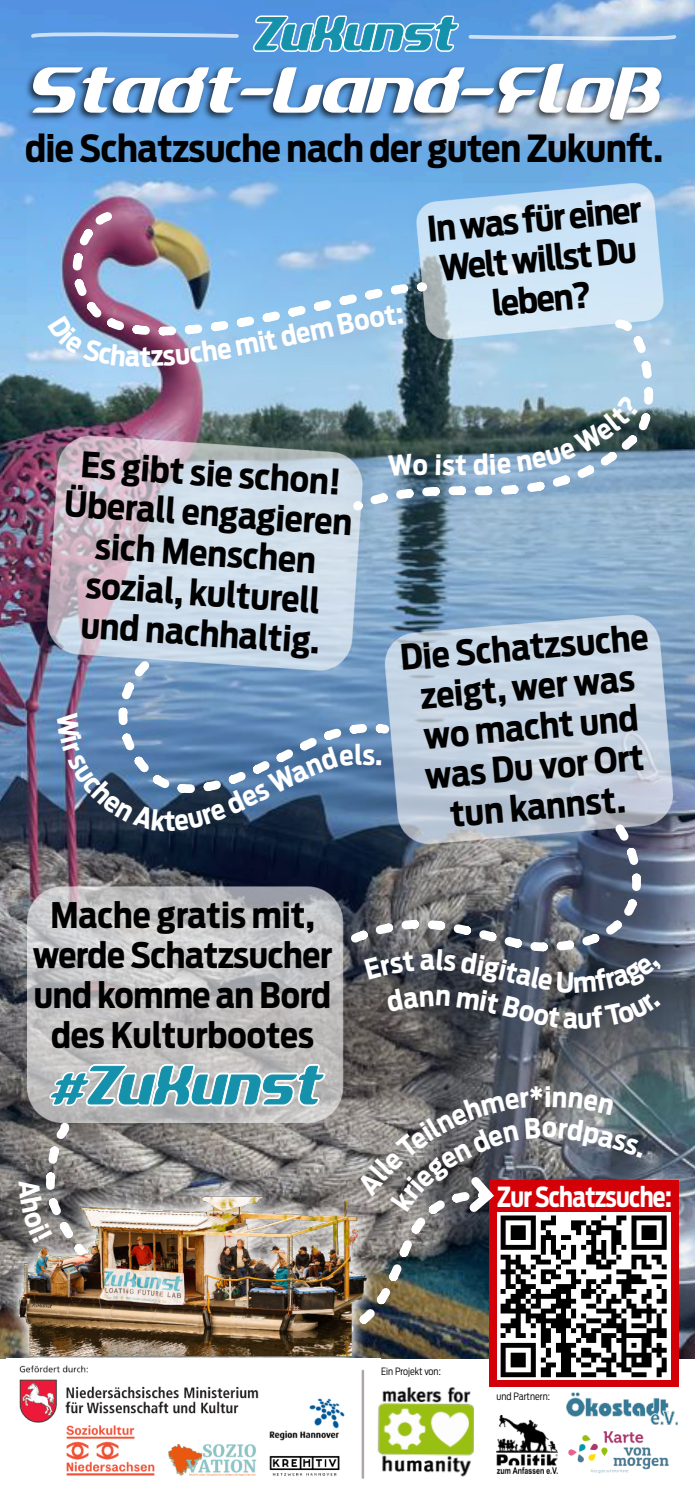
<style>
.page{position:relative;width:695px;height:1489px;background:#fff}
.page>*{position:absolute;margin:0;border:0;box-sizing:border-box;transform-origin:0 0}
.t1{font:66.25px "ACRYLIC2081 ALP31";letter-spacing:-.05em;color:#fff}
.t2{font:700 37px "Antenna Cond";letter-spacing:-.01em;color:#000}
.t3{font:700 35px/40px "Antenna Cond";letter-spacing:-.01em;color:#000;text-align:center}
.t4{font:700 27.5px "Antenna Cond";letter-spacing:-.025em;color:#fff;scale:.9 1}
.t5{font:700 27.5px "Antenna Cond";letter-spacing:-.025em;color:#fff}
.t6{font:300 10px "Antenna Cond";color:#000}
</style>
<div class="page">
<img style="left:0;top:0;width:694px;height:1358px">
<img style="left:28px;top:183px;width:644px;height:939px">
<svg style="left:114px;top:615px;width:136px;height:444px;background:#a8acb1"></svg>
<svg style="left:187px;top:616px;width:136px;height:443px;background:#9a9fa7"></svg>
<svg style="left:46px;top:1059px;width:283px;height:50px;background:#89b8c1"></svg>
<div style="left:489px;top:1180px;width:189px;height:206px;background:#d40007"></div>
<img style="left:498px;top:1212px;width:172px;height:167px">
<img style="left:61px;top:206px;width:370px;height:175px">
<svg style="left:349px;top:315px;width:311px;height:193px;background:#88a5b7"></svg>
<svg style="left:99px;top:653px;width:296px;height:163px;background:#80a2c7"></svg>
<svg style="left:332px;top:816px;width:322px;height:140px;background:#69717e"></svg>
<img style="left:41px;top:1118px;width:448px;height:227px">
<img style="left:0;top:1124px;width:410px;height:309px">
<img style="left:23px;top:60px;width:642px;height:69px">
<div style="left:80px;top:1358px;width:301px;height:25px;background:#fff"></div>
<img style="left:6px;top:1358px;width:346px;height:118px">
<hr style="left:362px;top:1371px;width:2px;height:106px;background:#afa7a7">
<img style="left:375px;top:1384px;width:99px;height:93px">
<img style="left:497px;top:1415px;width:61px;height:58px">
<svg style="left:28px;top:32px;width:213px;height:9px;background:#84b3e9"></svg>
<svg style="left:248px;top:0;width:431px;height:55px;background:#6ca9da"></svg>
<img style="left:568px;top:1425px;width:101px;height:49px">
<img style="left:566px;top:1392px;width:111px;height:33px">
<svg style="left:48px;top:316px;width:218px;height:51px;background:#9fadcd"></svg>
<svg style="left:369px;top:304px;width:34px;height:24px"></svg>
<svg style="left:388px;top:454px;width:39px;height:22px"></svg>
<svg style="left:436px;top:454px;width:19px;height:21px"></svg>
<svg style="left:473px;top:453px;width:38px;height:22px"></svg>
<svg style="left:517px;top:395px;width:124px;height:77px;background:#68828c"></svg>
<svg style="left:57px;top:712px;width:324px;height:119px;background:#516f95"></svg>
<svg style="left:364px;top:948px;width:298px;height:81px;background:#444952"></svg>
<svg style="left:356px;top:1086px;width:286px;height:134px;background:#7d6468"></svg>
<svg style="left:19px;top:1179px;width:34px;height:64px;background:#777573"></svg>
<h1 class="t1" style="left:25px;top:57px;width:638px">Stadt-Land-Floß</h1>
<p class="t2" style="left:25px;top:132px;width:639px">die Schatzsuche nach der guten Zukunft.</p>
<p class="t5" style="left:263px;top:329px;width:108px;rotate:-12deg">t dem Bo</p>
<p class="t3" style="left:426px;top:211px;width:216px;rotate:-5deg">Inwas für einer<br>WeltwillstDu leben?</p>
<p class="t3" style="left:68px;top:445px;width:290px;rotate:4deg">Es gibt sie schon!<br>Überall engagieren sich Menschen sozial, kulturell und nachhaltig.</p>
<p class="t3" style="left:33px;top:898px;width:301px">Mache gratis mit, werde Schatzsucher und komme an Bord des Kulturbootes</p>
<p class="t5" style="left:455px;top:453px;width:13px">t</p>
<p class="t3" style="left:399px;top:640px;width:250px;rotate:-5deg">Die Schatzsuche zeigt, wer was wo macht und was Du vor Ort tun kannst.</p>
<p class="t5" style="left:544px;top:1084px;width:9px">i</p>
<p class="t4" style="left:497px;top:1185px;width:196px">Zur Schatzsuche:</p>
<p class="t6" style="left:381px;top:1367px;width:61px">Ein Projekt von:</p>
<p class="t6" style="left:496px;top:1392px;width:55px">und Partnern:</p>
</div>
